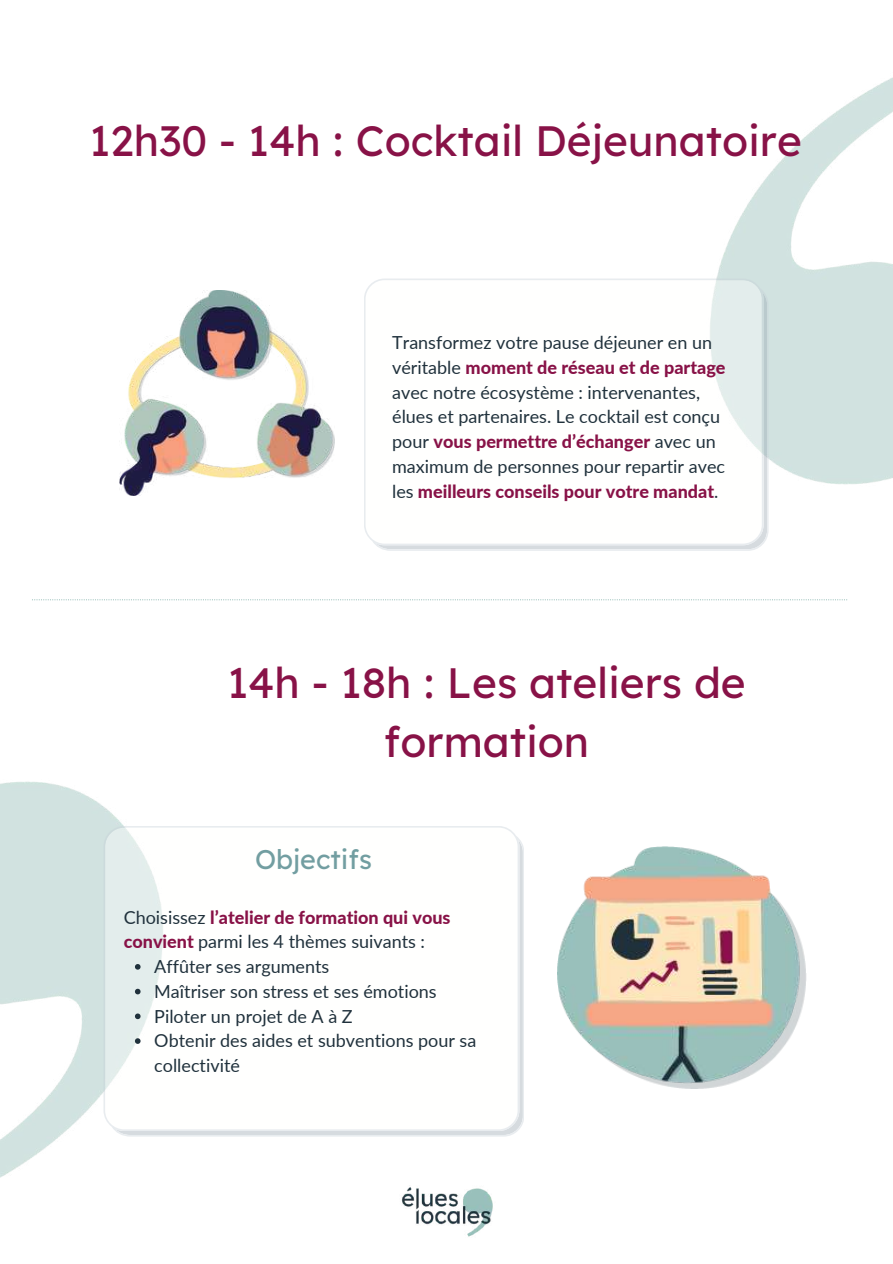
<style>
.page{position:relative;width:893px;height:1264px;background:#fff}
.page>*{position:absolute;margin:0;border:0;box-sizing:border-box;transform-origin:0 0}
.t1{font:42.45px/59.1px "Lexend Deca";color:#881247;text-align:center}
.t2{font:27px "Lexend Deca";color:#729ea1}
.t3{font:18px/24.8px "Lato";color:#20313c}
.t4{font:800 18px/24.8px "Lato";color:#881247}
.s1{font-weight:800;color:#881247}
.s2{font-weight:400;color:#20313c}
</style>
<div class="page">
<img style="left:0;top:781px;width:190px;height:397px">
<img style="left:716px;top:78px;width:176px;height:420px">
<svg style="left:364px;top:278px;width:404px;height:273px"></svg>
<img style="left:401px;top:1187px;width:92px;height:50px">
<img style="left:120px;top:290px;width:214px;height:205px">
<svg style="left:103px;top:826px;width:421px;height:310px"></svg>
<img style="left:557px;top:846px;width:249px;height:242px">
<svg style="left:135px;top:964px;width:5px;height:5px"></svg>
<svg style="left:135px;top:988px;width:5px;height:6px"></svg>
<svg style="left:135px;top:1013px;width:5px;height:6px"></svg>
<svg style="left:135px;top:1038px;width:5px;height:5px"></svg>
<svg style="left:32px;top:599px;width:815px;height:1px"></svg>
<h1 class="t1" style="left:89px;top:110px;width:714px">12h30 - 14h : Cocktail Déjeunatoire</h1>
<p class="t3" style="left:392px;top:330px;width:335px">Transformez votre pause déjeuner en un véritable <span class="s1">moment de réseau et de partage </span>avec notre écosystème : intervenantes, élues et partenaires. Le cocktail est conçu pour <span class="s1">vous permettre d’échanger</span> avec un maximum de personnes pour repartir avec les <span class="s1">meilleurs conseils pour votre mandat</span>.</p>
<h1 class="t1" style="left:227px;top:652px;width:520px">14h - 18h : Les ateliers de formation</h1>
<h2 class="t2" style="left:255px;top:842px;width:118px">Objectifs</h2>
<p class="t4" style="left:124px;top:904px;width:328px"><span class="s2">Choisissez</span> l’atelier de formation qui vous convient <span class="s2">parmi les 4 thèmes suivants :</span></p>
<p class="t3" style="left:154px;top:953px;width:323px">Affûter ses arguments<br>Maîtriser son stress et ses émotions<br>Piloter un projet de A à Z<br>Obtenir des aides et subventions pour sa collectivité</p>
</div>
